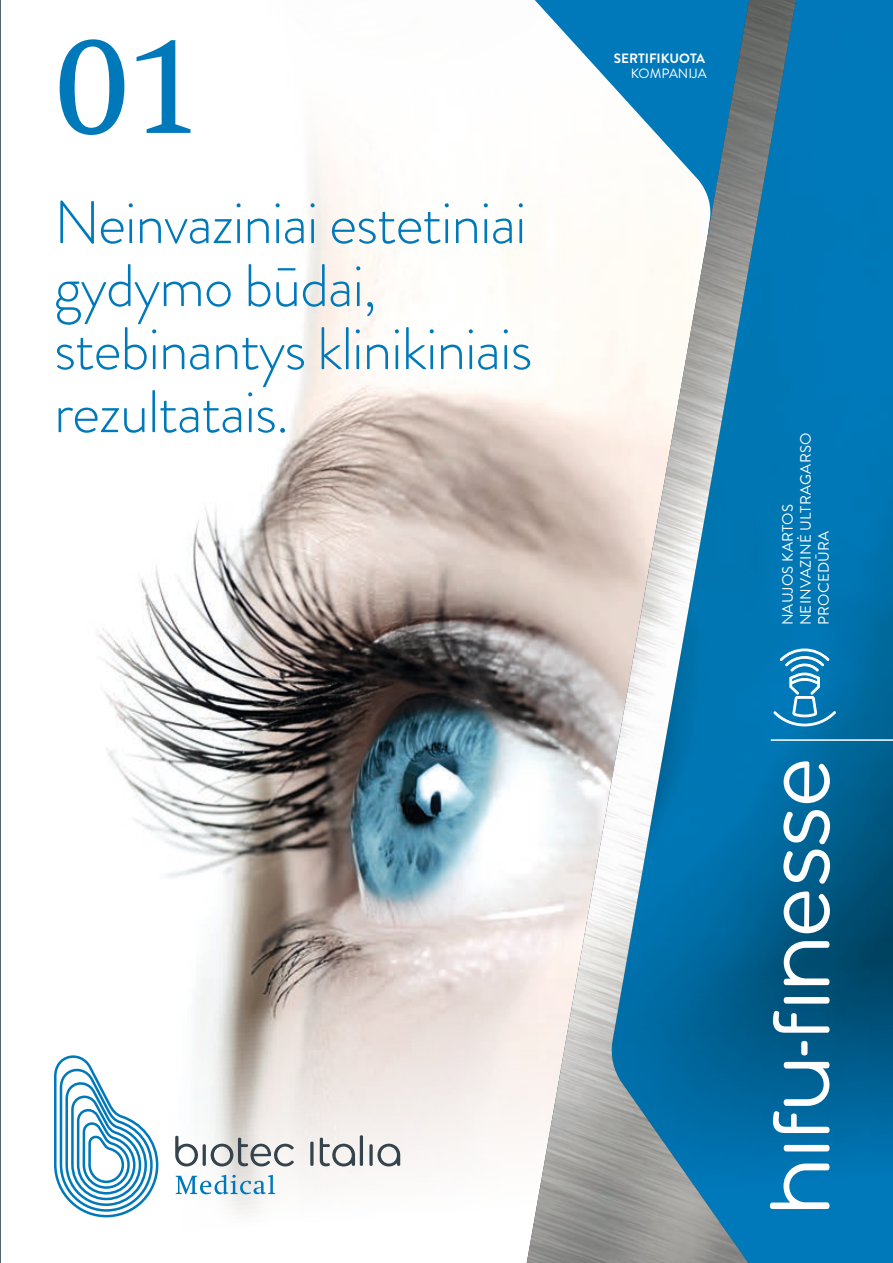
<style>
.page{position:relative;width:893px;height:1263px;background:#fff}
.page>*{position:absolute;margin:0;border:0;box-sizing:border-box;transform-origin:0 0}
.t1{font:138px "Swift";color:#0079bb}
.t2{font:300 60px/63px "Brandon Grotesque";letter-spacing:-.02em;color:#0079bb}
.t3{font:15px "Brandon Grotesque";letter-spacing:.02em;color:#fff}
.t4{font:700 13.5px "Brandon Grotesque";color:#fff}
.t5{font:13.5px "Brandon Grotesque";color:#fff}
</style>
<div class="page">
<img style="left:97px;top:151px;width:427px;height:1067px">
<hr style="left:0;top:0;width:1px;height:1263px;background:#53636c">
<svg style="left:798px;top:0;width:95px;height:1263px;fill:#0078b7"></svg>
<img style="left:527px;top:0;width:269px;height:1263px">
<svg style="left:176px;top:1175px;width:99px;height:19px"></svg>
<svg style="left:175px;top:1136px;width:23px;height:30px"></svg>
<hr style="left:203px;top:1144px;width:3px;height:22px;background:#35444c">
<svg style="left:369px;top:1144px;width:4px;height:22px"></svg>
<svg style="left:377px;top:1144px;width:23px;height:22px"></svg>
<hr style="left:360px;top:1135px;width:3px;height:31px;background:#35444c">
<svg style="left:211px;top:1138px;width:83px;height:28px"></svg>
<svg style="left:310px;top:1141px;width:4px;height:25px"></svg>
<svg style="left:320px;top:1138px;width:35px;height:28px"></svg>
<svg style="left:54px;top:1050px;width:106px;height:167px"></svg>
<hr style="left:771px;top:739px;width:122px;height:2px;background:#fff">
<svg style="left:773px;top:649px;width:63px;height:77px"></svg>
<svg style="left:770px;top:761px;width:60px;height:448px"></svg>
<p class="t1" style="left:54px;top:6px;width:151px">01</p>
<p class="t2" style="left:54px;top:191px;width:474px">Neinvaziniai estetiniai gydymo būdai,</p>
<p class="t2" style="left:54px;top:317px;width:480px">stebinantys klinikiniais rezultatais.</p>
<p class="t4" style="left:614px;top:49px;width:93px">SERTIFIKUOTA</p>
<p class="t5" style="left:631px;top:65px;width:77px">KOMPANIJA</p>
<p class="t3" style="left:795px;top:625px;width:194px;rotate:-90deg">NEINVAZINĖ ULTRAGARSO</p>
<p class="t3" style="left:777px;top:625px;width:123px;rotate:-90deg">NAUJOS KARTOS</p>
<p class="t3" style="left:813px;top:625px;width:96px;rotate:-90deg">PROCEDŪRA</p>
</div>
